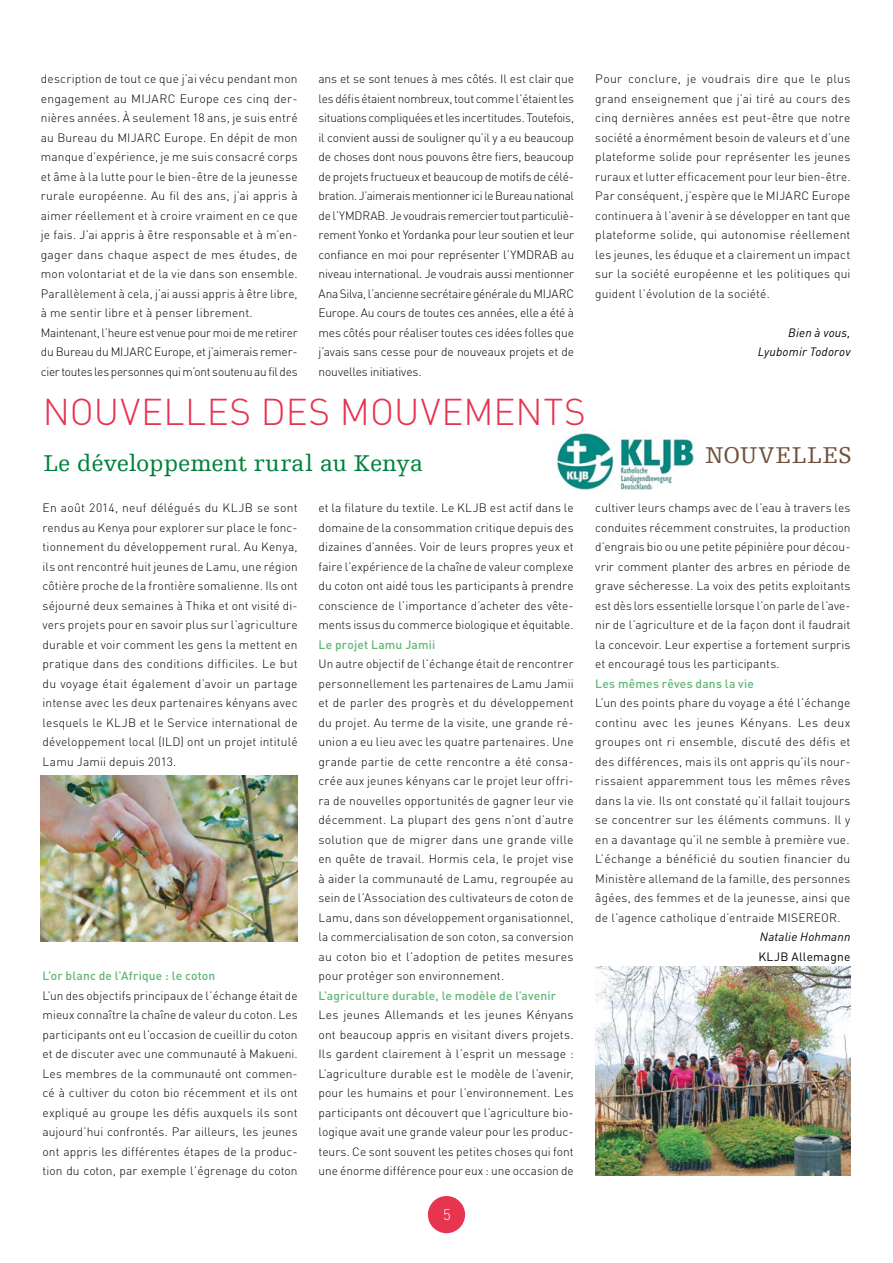
<style>
.page{position:relative;width:893px;height:1263px;background:#fff}
.page>*{position:absolute;margin:0;border:0;box-sizing:border-box;transform-origin:0 0}
.t1{font:300 36.9px "DIN Pro";letter-spacing:.015em;color:#e7344f}
.t2{font:24px "Egyptienne FLT";letter-spacing:-.005em;color:#00813c}
.t3{font:24px "Egyptienne FLT";letter-spacing:.02em;color:#6f523f}
.t4{font:300 15px "DIN Pro";color:#fff}
.t5{font:300 12px/19.5px "DIN Pro";letter-spacing:.015em;color:#000;text-align:justify}
.t6{font:500 12px "DIN Pro";letter-spacing:.015em;color:#61b674}
.t7{font:italic 12px/19.5px "DIN";letter-spacing:.015em;color:#000;text-align:right}
.t8{font:12px "DIN Pro";letter-spacing:.015em;color:#000}
</style>
<div class="page">
<div style="left:428px;top:1196px;width:37px;height:37px;background:#e7344f;border-radius:50%"></div>
<img style="left:554px;top:430px;width:141px;height:60px">
<img style="left:595px;top:966px;width:255px;height:209px">
<img style="left:41px;top:776px;width:257px;height:165px">
<p class="t5" style="left:41px;top:69px;width:258px;text-align:left">description de tout ce que j’ai vécu pendant mon engagement au MIJARC Europe ces cinq der&shy;nières années. À seulement 18 ans, je suis entré au Bureau du MIJARC Europe. En dépit de mon manque d’expérience, je me suis consacré corps et âme à la lutte pour le bien-être de la jeunesse rurale européenne. Au fil des ans, j’ai appris à aimer réellement et à croire vraiment en ce que je fais. J’ai appris à être responsable et à m’en&shy;gager dans chaque aspect de mes études, de mon volontariat et de la vie dans son ensemble.<br>Parallèlement à cela, j’ai aussi appris à être libre, à me sentir libre et à penser librement.<br>Maintenant, l’heure est venue pour moi de me retirer du Bureau du MIJARC Europe, et j’aimerais remer&shy;cier toutes les personnes qui m’ont soutenu au fil des</p>
<p class="t5" style="left:319px;top:69px;width:257px">ans et se sont tenues à mes côtés. Il est clair que les défis étaient nombreux, tout comme l’étaient les situations compliquées et les incertitudes. Toutefois, il convient aussi de souligner qu’il y a eu beaucoup de choses dont nous pouvons être fiers, beaucoup de projets fructueux et beaucoup de motifs de célé&shy;bration. J’aimerais mentionner ici le Bureau national de l’YMDRAB. Je voudrais remercier tout particuliè&shy;rement Yonko et Yordanka pour leur soutien et leur confiance en moi pour représenter l’YMDRAB au niveau international. Je voudrais aussi mentionner Ana Silva, l’ancienne secrétaire générale du MIJARC Europe. Au cours de toutes ces années, elle a été à mes côtés pour réaliser toutes ces idées folles que j’avais sans cesse pour de nouveaux projets et de nouvelles initiatives.</p>
<p class="t5" style="left:595px;top:69px;width:257px">Pour conclure, je voudrais dire que le plus grand enseignement que j’ai tiré au cours des cinq dernières années est peut-être que notre société a énormément besoin de valeurs et d’une plateforme solide pour représenter les jeunes ruraux et lutter efficacement pour leur bien-être.<br>Par conséquent, j’espère que le MIJARC Europe continuera à l’avenir à se développer en tant que plateforme solide, qui autonomise réellement les jeunes, les éduque et a clairement un impact sur la société européenne et les politiques qui guident l’évolution de la société.</p>
<p class="t7" style="left:758px;top:322px;width:94px">Bien à vous,<br>Lyubomir Todorov</p>
<h1 class="t1" style="left:43px;top:387px;width:544px">NOUVELLES DES MOUVEMENTS</h1>
<h2 class="t2" style="left:43px;top:450px;width:381px">Le développement rural au Kenya</h2>
<p class="t5" style="left:43px;top:498px;width:257px">En août 2014, neuf délégués du KLJB se sont rendus au Kenya pour explorer sur place le fonc&shy;tionnement du développement rural. Au Kenya, ils ont rencontré huit jeunes de Lamu, une région côtière proche de la frontière somalienne. Ils ont séjourné deux semaines à Thika et ont visité di&shy;vers projets pour en savoir plus sur l’agriculture durable et voir comment les gens la mettent en pratique dans des conditions difficiles. Le but du voyage était également d’avoir un partage intense avec les deux partenaires kényans avec lesquels le KLJB et le Service international de développement local (ILD) ont un projet intitulé Lamu Jamii depuis 2013.</p>
<p class="t6" style="left:43px;top:968px;width:174px">L’or blanc de l’Afrique : le coton</p>
<p class="t5" style="left:43px;top:985px;width:257px">L’un des objectifs principaux de l’échange était de mieux connaître la chaîne de valeur du coton. Les participants ont eu l’occasion de cueillir du coton et de discuter avec une communauté à Makueni.<br>Les membres de la communauté ont commen&shy;cé à cultiver du coton bio récemment et ils ont expliqué au groupe les défis auxquels ils sont aujourd’hui confrontés. Par ailleurs, les jeunes ont appris les différentes étapes de la produc&shy;tion du coton, par exemple l’égrenage du coton</p>
<p class="t5" style="left:319px;top:498px;width:257px">et la filature du textile. Le KLJB est actif dans le domaine de la consommation critique depuis des dizaines d’années. Voir de leurs propres yeux et faire l’expérience de la chaîne de valeur complexe du coton ont aidé tous les participants à prendre conscience de l’importance d’acheter des vête&shy;ments issus du commerce biologique et équitable.</p>
<p class="t6" style="left:319px;top:636px;width:118px">Le projet Lamu Jamii</p>
<p class="t5" style="left:319px;top:654px;width:257px">Un autre objectif de l’échange était de rencontrer personnellement les partenaires de Lamu Jamii et de parler des progrès et du développement du projet. Au terme de la visite, une grande ré&shy;union a eu lieu avec les quatre partenaires. Une grande partie de cette rencontre a été consa&shy;crée aux jeunes kényans car le projet leur offri&shy;ra de nouvelles opportunités de gagner leur vie décemment. La plupart des gens n’ont d’autre solution que de migrer dans une grande ville en quête de travail. Hormis cela, le projet vise à aider la communauté de Lamu, regroupée au sein de l’Association des cultivateurs de coton de Lamu, dans son développement organisationnel, la commercialisation de son coton, sa conversion au coton bio et l’adoption de petites mesures pour protéger son environnement.</p>
<p class="t6" style="left:319px;top:987px;width:239px">L’agriculture durable, le modèle de l’avenir</p>
<p class="t5" style="left:319px;top:1005px;width:257px">Les jeunes Allemands et les jeunes Kényans ont beaucoup appris en visitant divers projets.<br>Ils gardent clairement à l’esprit un message :<br>L’agriculture durable est le modèle de l’avenir, pour les humains et pour l’environnement. Les participants ont découvert que l’agriculture bio&shy;logique avait une grande valeur pour les produc&shy;teurs. Ce sont souvent les petites choses qui font une énorme différence pour eux : une occasion de</p>
<h2 class="t3" style="left:705px;top:442px;width:148px">NOUVELLES</h2>
<p class="t5" style="left:595px;top:498px;width:257px">cultiver leurs champs avec de l’eau à travers les conduites récemment construites, la production d’engrais bio ou une petite pépinière pour décou&shy;vrir comment planter des arbres en période de grave sécheresse. La voix des petits exploitants est dès lors essentielle lorsque l’on parle de l’ave&shy;nir de l’agriculture et de la façon dont il faudrait la concevoir. Leur expertise a fortement surpris et encouragé tous les participants.</p>
<p class="t6" style="left:595px;top:675px;width:160px">Les mêmes rêves dans la vie</p>
<p class="t5" style="left:595px;top:693px;width:257px">L’un des points phare du voyage a été l’échange continu avec les jeunes Kényans. Les deux groupes ont ri ensemble, discuté des défis et des différences, mais ils ont appris qu’ils nour&shy;rissaient apparemment tous les mêmes rêves dans la vie. Ils ont constaté qu’il fallait toujours se concentrer sur les éléments communs. Il y en a davantage qu’il ne semble à première vue.<br>L’échange a bénéficié du soutien financier du Ministère allemand de la famille, des personnes âgées, des femmes et de la jeunesse, ainsi que de l’agence catholique d’entraide MISEREOR.</p>
<p class="t7" style="left:760px;top:927px;width:92px">Natalie Hohmann</p>
<p class="t8" style="left:758px;top:948px;width:94px">KLJB Allemagne</p>
<p class="t4" style="left:443px;top:1204px;width:9px">5</p>
</div>
